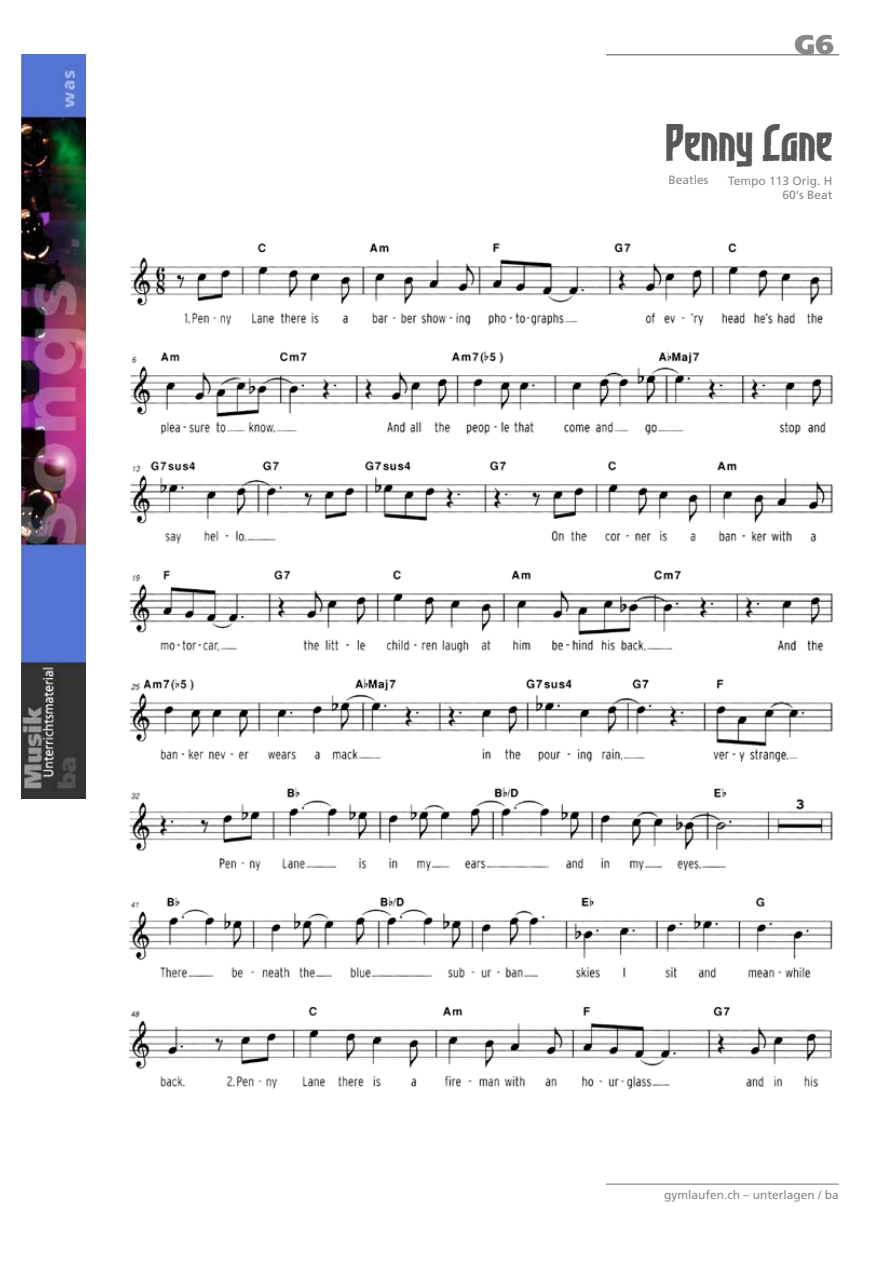
<style>
.page{position:relative;width:893px;height:1263px;background:#fff}
.page>*{position:absolute;margin:0;border:0;box-sizing:border-box;transform-origin:0 0}
.t1{font:700 45px "Grafilone LL";color:#58585a}
.t2{font:900 27px "Frutiger";color:#888}
.t3{font:12px/14.4px "Frutiger";color:#888;text-align:right}
</style>
<div class="page">
<img style="left:21px;top:54px;width:64px;height:745px">
<hr style="left:606px;top:54px;width:233px;height:1px;background:#888">
<hr style="left:606px;top:1183px;width:233px;height:2px;background:#888">
<img style="left:129px;top:243px;width:704px;height:847px">
<h2 class="t2" style="left:794px;top:28px;width:41px">G6</h2>
<h1 class="t1" style="left:665px;top:118px;width:169px">Penny Lane</h1>
<p class="t3" style="left:728px;top:173px;width:106px">Tempo 113 Orig. H<br>60‘s Beat</p>
<p class="t3" style="left:668px;top:173px;width:42px">Beatles</p>
<p class="t3" style="left:664px;top:1187px;width:176px">gymlaufen.ch – unterlagen / ba</p>
</div>
